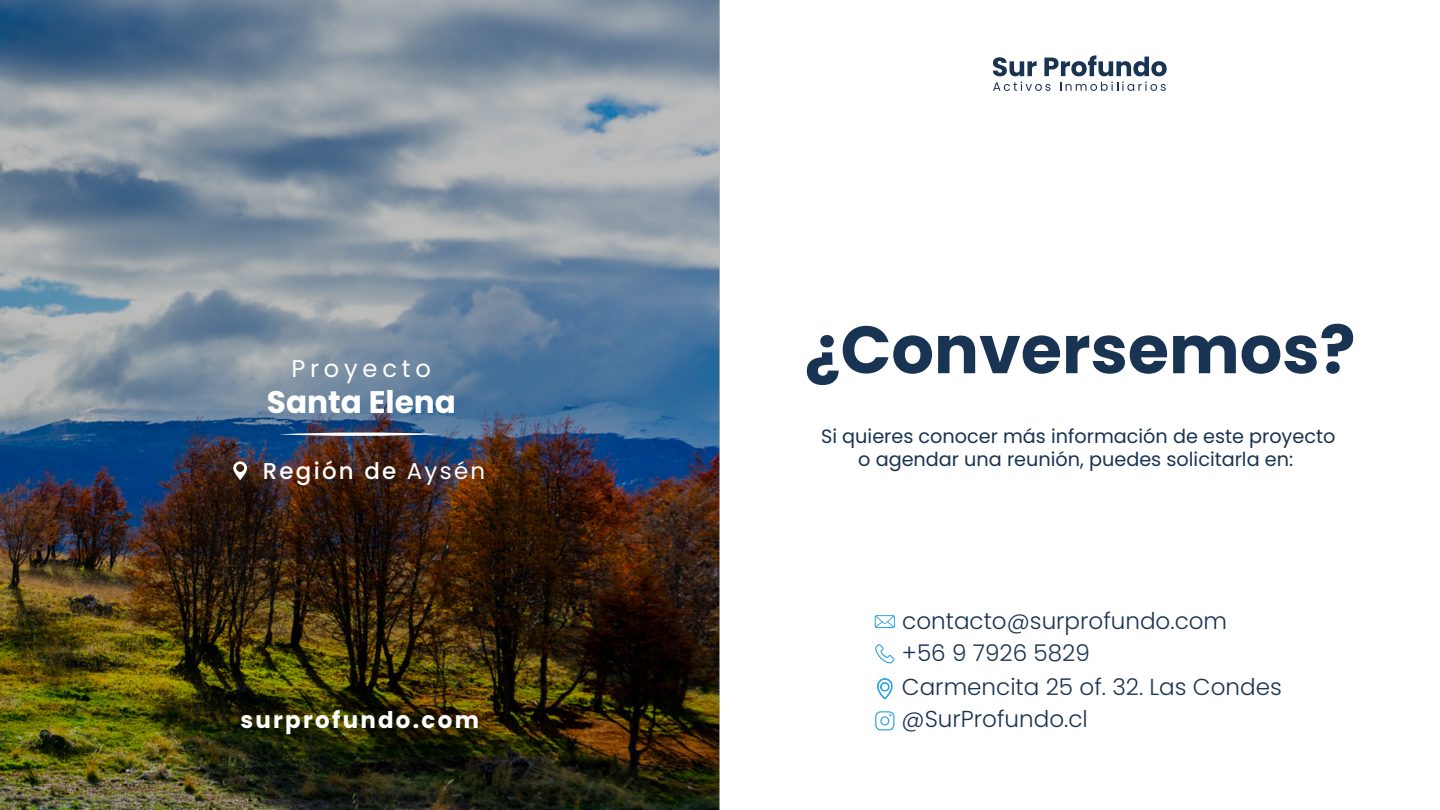
<style>
.page{position:relative;width:1440px;height:810px;background:#fff}
.page>*{position:absolute;margin:0;border:0;box-sizing:border-box;transform-origin:0 0}
.t1{font:700 66.82px "Poppins";color:#193352}
.t2{font:700 31.12px "Poppins";color:#fff}
.t3{font:24.15px "Poppins";letter-spacing:.2em;color:#fff}
.t4{font:300 23.1px/32.2px "Poppins";color:#193352}
.t5{font:700 22.95px "Poppins";letter-spacing:.1em;color:#fff}
.t6{font:500 22.95px "Poppins";letter-spacing:.1em;color:#fff}
.t7{font:19.27px/23.1px "Poppins";color:#193352;text-align:center}
.s1{font-weight:400}
</style>
<div class="page">
<img style="left:0;top:0;width:720px;height:810px">
<svg style="left:278px;top:432px;width:162px;height:4px"></svg>
<svg style="left:233px;top:461px;width:14px;height:19px"></svg>
<svg style="left:993px;top:57px;width:44px;height:19px"></svg>
<svg style="left:1044px;top:55px;width:123px;height:21px"></svg>
<svg style="left:993px;top:82px;width:58px;height:9px"></svg>
<svg style="left:1060px;top:82px;width:106px;height:9px"></svg>
<svg style="left:875px;top:644px;width:20px;height:19px"></svg>
<svg style="left:875px;top:615px;width:20px;height:13px"></svg>
<svg style="left:877px;top:678px;width:16px;height:22px"></svg>
<svg style="left:875px;top:711px;width:20px;height:20px"></svg>
<p class="t3" style="left:291px;top:354px;width:141px">Proyecto</p>
<h2 class="t2" style="left:267px;top:384px;width:191px">Santa Elena</h2>
<p class="t6" style="left:263px;top:457px;width:224px">Región de <span class="s1">Aysén</span></p>
<p class="t5" style="left:240px;top:706px;width:240px">surprofundo.com</p>
<h1 class="t1" style="left:805px;top:311px;width:552px">¿Conversemos?</h1>
<p class="t7" style="left:821px;top:424px;width:516px">Si quieres conocer más información de este proyecto o agendar una reunión, puedes solicitarla en:</p>
<p class="t4" style="left:902px;top:605px;width:326px">contacto@surprofundo.com</p>
<p class="t4" style="left:902px;top:637px;width:189px">+56 9 7926 5829</p>
<p class="t4" style="left:902px;top:671px;width:382px">Carmencita 25 of. 32. Las Condes @SurProfundo.cl</p>
</div>
